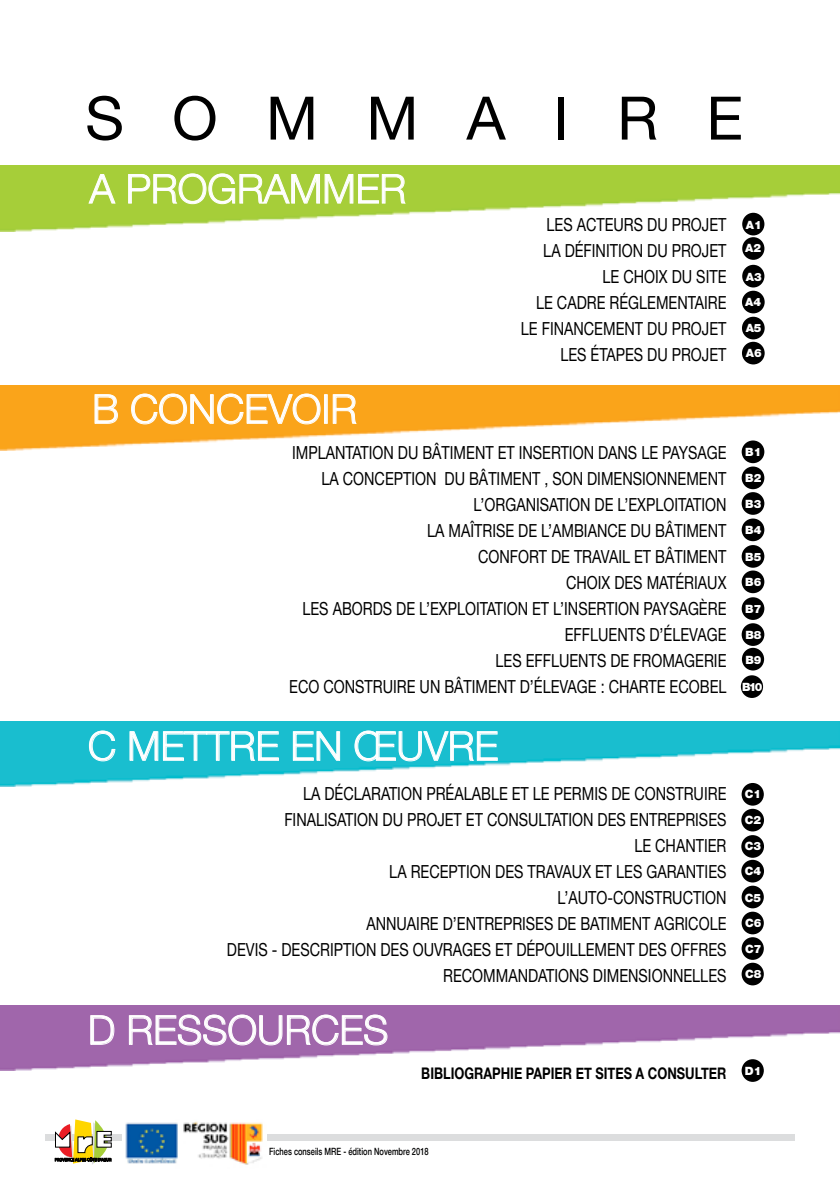
<style>
.page{position:relative;width:840px;height:1191px;background:#fff}
.page>*{position:absolute;margin:0;border:0;box-sizing:border-box;transform-origin:0 0}
.t1{font:60px "Helvetica Neue";letter-spacing:.8em;color:#000}
.t2{font:300 40px "Helvetica Neue";color:#fff}
.t3{font:18px/26px "Helvetica Neue";color:#000;scale:.8 1}
.t4{font:700 16px "Helvetica Neue";color:#000;scale:.8 1}
.t5{font:900 11.4px/23.2px "Helvetica Neue";color:#fff}
.t6{font:500 10px "Helvetica Neue";color:#000;scale:.75 1}
</style>
<div class="page">
<img style="left:0;top:1005px;width:839px;height:65px">
<img style="left:0;top:721px;width:839px;height:65px">
<img style="left:0;top:385px;width:839px;height:66px">
<img style="left:0;top:166px;width:839px;height:65px">
<div style="left:741px;top:440px;width:23px;height:23px;background:#000;border-radius:50%"></div>
<div style="left:741px;top:466px;width:23px;height:23px;background:#000;border-radius:50%"></div>
<div style="left:741px;top:492px;width:23px;height:23px;background:#000;border-radius:50%"></div>
<div style="left:741px;top:518px;width:23px;height:23px;background:#000;border-radius:50%"></div>
<div style="left:741px;top:545px;width:23px;height:23px;background:#000;border-radius:50%"></div>
<div style="left:741px;top:570px;width:23px;height:23px;background:#000;border-radius:50%"></div>
<div style="left:741px;top:597px;width:23px;height:23px;background:#000;border-radius:50%"></div>
<div style="left:741px;top:623px;width:23px;height:23px;background:#000;border-radius:50%"></div>
<div style="left:741px;top:648px;width:22px;height:22px;background:#000;border-radius:50%"></div>
<div style="left:740px;top:675px;width:22px;height:23px;background:#000;border-radius:50%"></div>
<div style="left:741px;top:213px;width:23px;height:22px;background:#000;border-radius:50%"></div>
<div style="left:741px;top:237px;width:23px;height:23px;background:#000;border-radius:50%"></div>
<div style="left:741px;top:265px;width:23px;height:22px;background:#000;border-radius:50%"></div>
<div style="left:741px;top:291px;width:23px;height:22px;background:#000;border-radius:50%"></div>
<div style="left:741px;top:317px;width:23px;height:22px;background:#000;border-radius:50%"></div>
<div style="left:741px;top:342px;width:23px;height:22px;background:#000;border-radius:50%"></div>
<div style="left:741px;top:783px;width:22px;height:22px;background:#000;border-radius:50%"></div>
<div style="left:741px;top:808px;width:22px;height:23px;background:#000;border-radius:50%"></div>
<div style="left:741px;top:835px;width:22px;height:22px;background:#000;border-radius:50%"></div>
<div style="left:741px;top:860px;width:22px;height:22px;background:#000;border-radius:50%"></div>
<div style="left:741px;top:885px;width:22px;height:23px;background:#000;border-radius:50%"></div>
<div style="left:741px;top:911px;width:22px;height:23px;background:#000;border-radius:50%"></div>
<div style="left:741px;top:1059px;width:22px;height:22px;background:#000;border-radius:50%"></div>
<div style="left:45px;top:1134px;width:749px;height:6px;background:#dcddde"></div>
<svg style="left:88px;top:173px;width:28px;height:31px"></svg>
<svg style="left:128px;top:173px;width:278px;height:31px;background:#b8d863"></svg>
<svg style="left:94px;top:394px;width:24px;height:30px"></svg>
<svg style="left:131px;top:393px;width:190px;height:32px;background:#fab443"></svg>
<div style="left:324px;top:394px;width:3px;height:30px;border:1px solid #fff"></div>
<svg style="left:332px;top:394px;width:25px;height:30px"></svg>
<svg style="left:89px;top:730px;width:27px;height:31px"></svg>
<svg style="left:129px;top:730px;width:150px;height:31px;background:#47cad8"></svg>
<svg style="left:292px;top:730px;width:48px;height:31px"></svg>
<svg style="left:354px;top:730px;width:144px;height:32px;background:#44cad7"></svg>
<svg style="left:90px;top:1015px;width:25px;height:30px"></svg>
<svg style="left:128px;top:1014px;width:259px;height:31px;background:#b284bb"></svg>
<div style="left:741px;top:937px;width:22px;height:23px;background:#000;border-radius:50%"></div>
<div style="left:741px;top:962px;width:22px;height:23px;background:#000;border-radius:50%"></div>
<svg style="left:55px;top:1119px;width:56px;height:45px"></svg>
<img style="left:123px;top:1121px;width:143px;height:44px">
<h1 class="t1" style="left:85px;top:67px;width:659px">SOMMAIRE</h1>
<h2 class="t2" style="left:89px;top:157px;width:318px">A PROGRAMMER</h2>
<h2 class="t2" style="left:92px;top:377px;width:266px">B CONCEVOIR</h2>
<p class="t3" style="left:546px;top:210px;width:226px">LES ACTEURS DU PROJET</p>
<p class="t3" style="left:543px;top:236px;width:230px">LA DÉFINITION DU PROJET</p>
<p class="t3" style="left:602px;top:262px;width:156px">LE CHOIX DU SITE</p>
<p class="t3" style="left:536px;top:288px;width:239px">LE CADRE RÉGLEMENTAIRE</p>
<p class="t3" style="left:520px;top:314px;width:37px">LE FINAN</p>
<p class="t3" style="left:583px;top:314px;width:26px">CEMENT</p>
<p class="t3" style="left:646px;top:314px;width:43px">DU PROJET</p>
<p class="t3" style="left:560px;top:340px;width:61px">LES ÉTAPES</p>
<p class="t3" style="left:646px;top:340px;width:43px">DU PROJET</p>
<p class="t3" style="left:321px;top:438px;width:507px;text-indent:-29px">IMPLANTATION DU BÂTIMENT ET INSERTION DANS LE PAYSAGE<br>LA CONCEPTION DU BÂTIMENT</p>
<p class="t3" style="left:544px;top:464px;width:24px">, SON</p>
<p class="t3" style="left:586px;top:464px;width:176px">DIMENSIONNEMENT</p>
<p class="t3" style="left:473px;top:490px;width:317px">L’ORGANISATION DE L’EXPLOITATION</p>
<p class="t3" style="left:427px;top:516px;width:375px">LA MAÎTRISE DE L’AMBIANCE DU BÂTIMENT</p>
<p class="t3" style="left:478px;top:542px;width:233px">CONFORT DE TRAVAIL ET BÂTIMENT</p>
<p class="t3" style="left:565px;top:568px;width:202px">CHOIX DES MATÉRIAUX</p>
<p class="t3" style="left:302px;top:594px;width:63px">LES ABORDS</p>
<p class="t3" style="left:396px;top:594px;width:54px">DE L’EXPLOITATION</p>
<p class="t3" style="left:532px;top:594px;width:52px">ET L’INSERTION</p>
<p class="t3" style="left:643px;top:594px;width:13px">PAYSAG</p>
<p class="t3" style="left:698px;top:594px;width:23px">ÈRE</p>
<p class="t3" style="left:564px;top:620px;width:12px">EFFLUENTS</p>
<p class="t3" style="left:649px;top:620px;width:41px">D’ÉLEVAGE</p>
<p class="t3" style="left:495px;top:646px;width:50px">LES EFFLUENTS</p>
<p class="t3" style="left:610px;top:646px;width:42px">DE FROMAGERIE</p>
<p class="t3" style="left:289px;top:672px;width:68px">ECO CONSTRUIRE</p>
<p class="t3" style="left:419px;top:672px;width:43px">UN BÂTIMENT</p>
<p class="t3" style="left:519px;top:672px;width:41px">D’ÉLEVAGE</p>
<p class="t3" style="left:600px;top:672px;width:36px">: CHARTE</p>
<p class="t3" style="left:669px;top:672px;width:37px">ECOBEL</p>
<h2 class="t2" style="left:88px;top:714px;width:411px">C METTRE EN ŒUVRE</h2>
<p class="t3" style="left:303px;top:779px;width:530px">LA DÉCLARATION PRÉALABLE ET LE PERMIS DE CONSTRUIRE</p>
<p class="t3" style="left:284px;top:805px;width:11px">FINALISATION</p>
<p class="t3" style="left:382px;top:805px;width:43px">DU PROJET</p>
<p class="t3" style="left:465px;top:805px;width:52px">ET CONSULTATION</p>
<p class="t3" style="left:597px;top:805px;width:13px">DES</p>
<p class="t3" style="left:629px;top:805px;width:57px">ENTREPRISES<br>LE CHANTIER</p>
<p class="t3" style="left:389px;top:857px;width:75px">LA RECEPTION</p>
<p class="t3" style="left:495px;top:857px;width:13px">DES</p>
<p class="t3" style="left:527px;top:857px;width:13px">TRAVAUX</p>
<p class="t3" style="left:594px;top:857px;width:76px">ETLES GARANTIES</p>
<p class="t3" style="left:557px;top:883px;width:27px">L’AUTO</p>
<p class="t3" style="left:607px;top:883px;width:33px">-CONSTRU</p>
<p class="t3" style="left:366px;top:883px;width:451px;text-indent:316px">CTION<br>ANNUAIRE D’ENTREPRISES DE BATIMENT AGRICOLE</p>
<p class="t3" style="left:227px;top:935px;width:23px">DEVIS</p>
<p class="t3" style="left:272px;top:935px;width:71px">- DESCRIPTION</p>
<p class="t3" style="left:380px;top:935px;width:13px">DES</p>
<p class="t3" style="left:412px;top:935px;width:14px">OUVRAGES</p>
<p class="t3" style="left:495px;top:935px;width:63px">ET DÉPOUILLEMENT</p>
<p class="t3" style="left:638px;top:935px;width:13px">DES</p>
<p class="t3" style="left:670px;top:935px;width:13px">OFFRES</p>
<p class="t3" style="left:443px;top:961px;width:50px">RECOMMANDATIONS</p>
<p class="t3" style="left:592px;top:961px;width:12px">DIMENSIONNELLES</p>
<h2 class="t2" style="left:88px;top:997px;width:302px">D RESSOURCES</h2>
<p class="t5" style="left:744px;top:213px;width:18px">A1<br>A2</p>
<p class="t5" style="left:744px;top:264px;width:18px;line-height:25px">A3<br>A4</p>
<p class="t5" style="left:745px;top:316px;width:17px;line-height:24.4px">A5<br>A6</p>
<p class="t5" style="left:744px;top:441px;width:18px">B1</p>
<p class="t5" style="left:744px;top:467px;width:18px">B2</p>
<p class="t5" style="left:744px;top:492px;width:18px">B3</p>
<p class="t5" style="left:744px;top:519px;width:18px">B4</p>
<p class="t5" style="left:744px;top:545px;width:18px">B5</p>
<p class="t5" style="left:744px;top:570px;width:18px">B6</p>
<p class="t5" style="left:744px;top:597px;width:18px">B7</p>
<p class="t5" style="left:745px;top:623px;width:18px">B8</p>
<p class="t5" style="left:744px;top:648px;width:18px">B9</p>
<p class="t5" style="left:741px;top:675px;width:22px">B10</p>
<p class="t5" style="left:744px;top:782px;width:18px">C1</p>
<p class="t5" style="left:744px;top:808px;width:18px">C2</p>
<p class="t5" style="left:744px;top:833px;width:18px;line-height:24.8px">C3<br>C4</p>
<p class="t5" style="left:744px;top:886px;width:18px">C5</p>
<p class="t5" style="left:744px;top:911px;width:18px">C6</p>
<p class="t5" style="left:744px;top:937px;width:18px">C7</p>
<p class="t5" style="left:744px;top:962px;width:18px">C8</p>
<p class="t4" style="left:421px;top:1058px;width:426px">BIBLIOGRAPHIE PAPIER ET SITES A CONSULTER <sup>D1</sup></p>
<p class="t6" style="left:269px;top:1143px;width:214px">Fiches conseils MRE - édition Novembre 2018</p>
</div>
